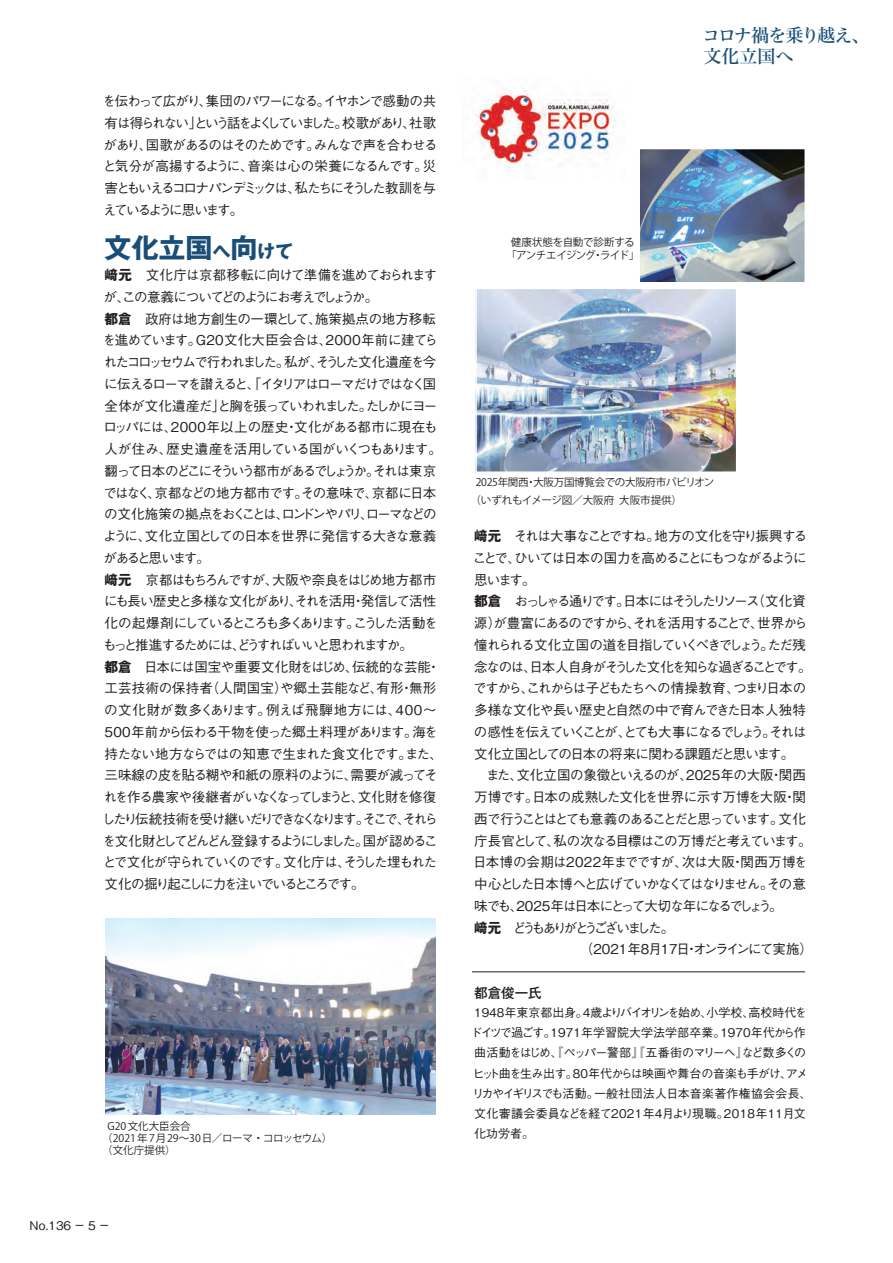
<style>
.page{position:relative;width:893px;height:1263px;background:#fff}
.page>*{position:absolute;margin:0;border:0;box-sizing:border-box;transform-origin:0 0}
.t1{font:700 27px "Gothic MB101 Pro";color:#184e78}
.t2{font:18px/21px "Hira Min Std W5";letter-spacing:-.05em;color:#184e78}
.t3{font:500 13.5px/21.8px "Gothic BBB Pro";letter-spacing:-.1em;color:#231f20;text-align:justify}
.t4{font:500 13.5px "Gothic BBB Pro";letter-spacing:-.145em;color:#231f20}
.t5{font:500 13.5px "Gothic BBB Pro";letter-spacing:-.12em;color:#231f20}
.t6{font:500 13.5px "Gothic BBB Pro";letter-spacing:-.14em;color:#231f20}
.t7{font:500 13.5px "Gothic BBB Pro";letter-spacing:-.025em;color:#231f20}
.t8{font:500 13.5px "Gothic BBB Pro";letter-spacing:-.15em;color:#231f20}
.t9{font:500 13.5px "Gothic BBB Pro";letter-spacing:-.005em;color:#231f20}
.t10{font:500 13.5px "Gothic BBB Pro";letter-spacing:-.045em;color:#231f20}
.t11{font:500 13.5px "Gothic BBB Pro";letter-spacing:-.05em;color:#231f20}
.t12{font:500 13.5px "Gothic BBB Pro";letter-spacing:-.08em;color:#231f20}
.t13{font:500 13.5px "Gothic BBB Pro";letter-spacing:-.07em;color:#231f20}
.t14{font:500 13.5px "Gothic BBB Pro";letter-spacing:-.225em;color:#231f20}
.t15{font:500 13.5px "Gothic MB101 Pro";color:#231f20}
.t16{font:500 12px/20.2px "Gothic BBB Pro";letter-spacing:-.005em;color:#231f20}
.t17{font:10.5px/18px "Koz Go Pro";letter-spacing:-.025em;color:#231f20}
.t18{font:10.5px/12px "Koz Go Pro";color:#231f20}
.s1{font-size:18px}
.s2{font-family:"Gothic MB101 Pro";font-weight:700}
</style>
<div class="page">
<hr style="left:472px;top:971px;width:333px;height:1px;background:#231f20">
<img style="left:478px;top:291px;width:256px;height:179px">
<div style="left:475px;top:288px;width:262px;height:185px;border:2px solid #fff"></div>
<img style="left:641px;top:151px;width:162px;height:130px">
<div style="left:638px;top:148px;width:168px;height:136px;border:2px solid #fff"></div>
<img style="left:105px;top:918px;width:331px;height:196px">
<img style="left:476px;top:87px;width:140px;height:84px">
<p class="t3" style="left:103px;top:88px;width:336px">を伝わって広がり、集団のパワーになる。イヤホンで感動の共有は得られない」という話をよくしていました。校歌があり、社歌があり、国歌があるのはそのためです。みんなで声を合わせると気分が高揚するように、音楽は心の栄養になるんです。災害ともいえるコロナパンデミックは、私たちにそうした教訓を与えているように思います。</p>
<h1 class="t1" style="left:105px;top:225px;width:190px">文化立国<span class="s1">へ</span>向<span class="s1">けて</span></h1>
<p class="t3" style="left:102px;top:262px;width:343px;text-align:left"><span class="s2">﨑元</span>　文化庁は京都移転に向けて準備を進めておられますが、この意義についてどのようにお考えでしょうか。<br><span class="s2">都倉</span>　政府は地方創生の一環として、施策拠点の地方移転を進めています。G20文化大臣会合は、２０００年前に建てられたコロッセウムで行われました。私が、そうした文化遺産を今に伝えるローマを讃えると、「イタリアはローマだけではなく国全体が文化遺産だ」と胸を張っていわれました。たしかにヨーロッパには、2000年以上の歴史・文化がある都市に現在も人が住み、歴史遺産を活用している国がいくつもあります。翻って日本のどこにそういう都市があるでしょうか。それは東京ではなく、京都などの地方都市です。その意味で、京都に日本の文化施策の拠点をおくことは、ロンドンやパリ、ローマなどのように、文化立国としての日本を世界に発信する大きな意義があると思います。<br><span class="s2">﨑元</span>　京都はもちろんですが、大阪や奈良をはじめ地方都市にも長い歴史と多様な文化があり、それを活用・発信して活性化の起爆剤にしているところも多くあります。こうした活動をもっと推進するためには、どうすればいいと思われますか。<br><span class="s2">都倉</span>　日本には国宝や重要文化財をはじめ、伝統的な芸能・工芸技術の保持者（人間国宝）や郷土芸能など、有形・無形の文化財が数多くあります。例えば飛騨地方には、400～<br>500年前から伝わる干物を使った郷土料理があります。海を持たない地方ならではの知恵で生まれた食文化です。また、三味線の皮を貼る糊や和紙の原料のように、需要が減ってそれを作る農家や後継者がいなくなってしまうと、文化財を修復したり伝統技術を受け継いだりできなくなります。そこで、それらを文化財としてどんどん登録するようにしました。国が認めることで文化が守られていくのです。文化庁は、そうした埋もれた文化の掘り起こしに力を注いでいるところです。</p>
<p class="t18" style="left:102px;top:1120px;width:232px;text-indent:5px">G20 文化大臣会合<br>（2021 年 7月29～30日／ローマ・コロッセウム）（文化庁提供）</p>
<p class="t16" style="left:30px;top:1213px;width:81px">No.136 一 5 一</p>
<p class="t17" style="left:506px;top:235px;width:134px;line-height:13.5px;text-align:center">健康状態を自動で診断する「アンチエイジング・ライド」</p>
<h2 class="t2" style="left:702px;top:24px;width:169px">コロナ禍を乗り越え、文化立国へ</h2>
<p class="t17" style="left:471px;top:473px;width:245px;text-indent:5px">2025年関西・大阪万国博覧会での大阪府市パビリオン（いずれもイメージ図／大阪府 大阪市提供）</p>
<p class="t3" style="left:474px;top:523px;width:335px"><span class="s2">﨑元</span>　それは大事なことですね。地方の文化を守り振興する</p>
<p class="t3" style="left:473px;top:545px;width:335px">ことで、ひいては日本の国力を高めることにもつながるように</p>
<p class="t3" style="left:474px;top:567px;width:63px">思います。</p>
<p class="t4" style="left:474px;top:590px;width:333px"><span class="s2">都倉</span>　おっしゃる通りです。日本にはそうしたリソース（文化資</p>
<p class="t5" style="left:474px;top:612px;width:335px">源）が豊富にあるのですから、それを活用することで、世界から</p>
<p class="t3" style="left:474px;top:632px;width:333px">憧れられる文化立国の道を目指していくべきでしょう。ただ残</p>
<p class="t3" style="left:474px;top:654px;width:339px">念なのは、日本人自身がそうした文化を知らな過ぎることです。</p>
<p class="t3" style="left:473px;top:676px;width:335px">ですから、これからは子どもたちへの情操教育、つまり日本の</p>
<p class="t11" style="left:474px;top:699px;width:333px">多様な文化や長い歴史と自然の中で育んできた日本人独特</p>
<p class="t6" style="left:474px;top:721px;width:334px">の感性を伝えていくことが、とても大事になるでしょう。それは</p>
<p class="t12" style="left:474px;top:743px;width:322px">文化立国としての日本の将来に関わる課題だと思います。</p>
<p class="t7" style="left:474px;top:764px;width:333px">　また、文化立国の象徴といえるのが、2025年の大阪・関西</p>
<p class="t10" style="left:474px;top:786px;width:333px">万博です。日本の成熟した文化を世界に示す万博を大阪・関</p>
<p class="t8" style="left:474px;top:808px;width:333px">西で行うことはとても意義のあることだと思っています。文化</p>
<p class="t3" style="left:474px;top:828px;width:339px">庁長官として、私の次なる目標はこの万博だと考えています。</p>
<p class="t9" style="left:473px;top:851px;width:336px">日本博の会期は2022年までですが、次は大阪・関西万博を</p>
<p class="t3" style="left:474px;top:871px;width:333px">中心とした日本博へと広げていかなくてはなりません。その意</p>
<p class="t3" style="left:474px;top:893px;width:310px">味でも、2025年は日本にとって大切な年になるでしょう。</p>
<p class="t14" style="left:474px;top:917px;width:201px"><span class="s2">﨑元</span>　どうもありがとうございました。</p>
<p class="t13" style="left:580px;top:938px;width:235px">（2021年8月17日・オンラインにて実施）</p>
<p class="t15" style="left:474px;top:981px;width:69px">都倉俊一氏</p>
<p class="t16" style="left:471px;top:1001px;width:343px">1948年東京都出身。4歳よりバイオリンを始め、小学校、高校時代をドイツで過ごす。1971年学習院大学法学部卒業。1970年代から作曲活動をはじめ、『ペッパー警部』『五番街のマリーへ』など数多くのヒット曲を生み出す。80年代からは映画や舞台の音楽も手がけ、アメリカやイギリスでも活動。一般社団法人日本音楽著作権協会会長、文化審議会委員などを経て2021年4月より現職。2018年11月文化功労者。</p>
</div>
